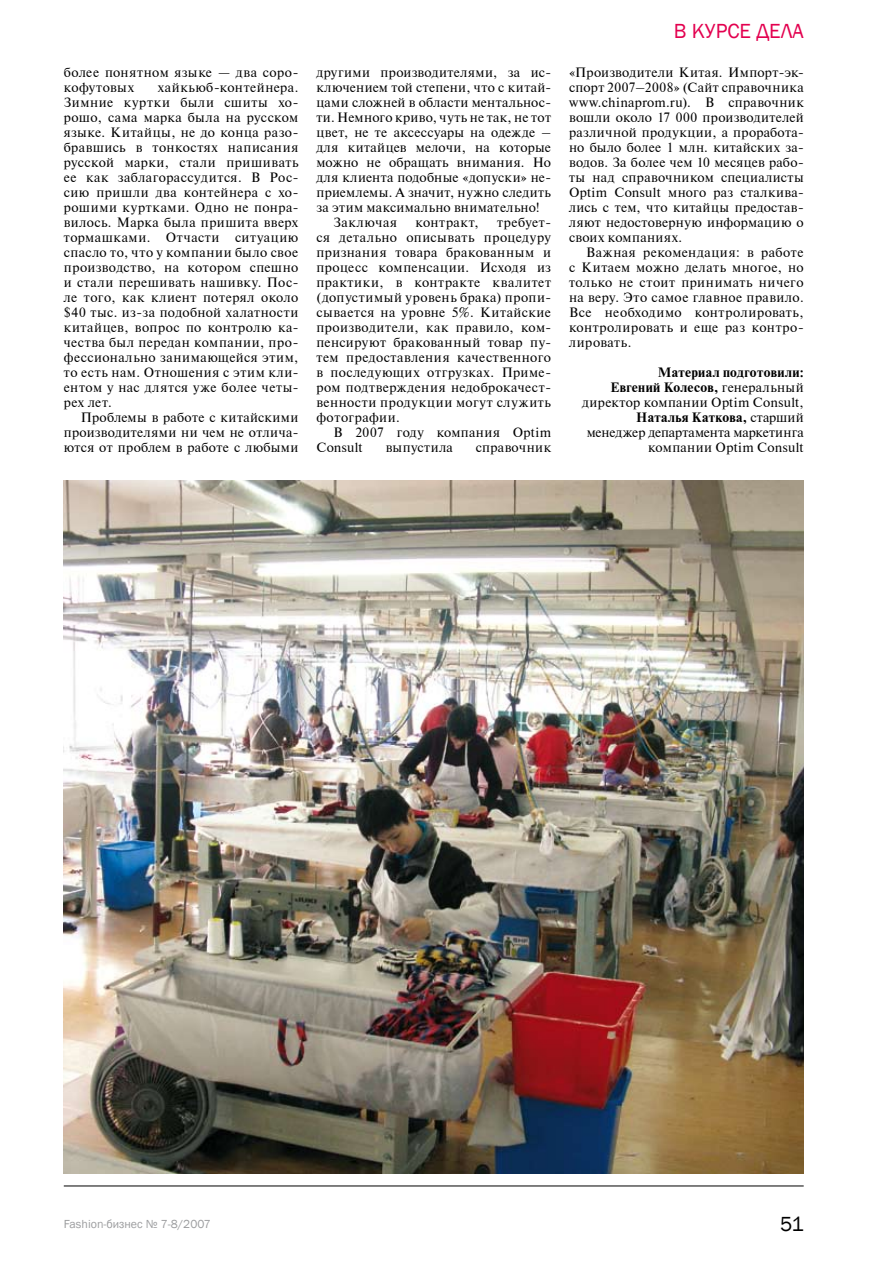
<style>
.page{position:relative;width:893px;height:1263px;background:#fff}
.page>*{position:absolute;margin:0;border:0;box-sizing:border-box;transform-origin:0 0}
.t1{font:21px "Franklin Gothic";color:#e3004f}
.t2{font:21px "Franklin Gothic";color:#000}
.t3{font:13.5px/15px "Newton C";letter-spacing:.03em;color:#000;text-align:justify}
.t4{font:13.5px "Newton C";letter-spacing:.005em;color:#000}
.t5{font:12px "Franklin Gothic";color:#9c9d9f}
.s1{font-weight:700}
</style>
<div class="page">
<hr style="left:64px;top:1185px;width:740px;height:1px;background:#000">
<img style="left:64px;top:480px;width:740px;height:694px">
<p class="t3" style="left:64px;top:64px;width:236px">более понятном языке — два соро&shy;кофутовых</p>
<p class="t3" style="left:64px;top:79px;width:236px;text-indent:94px">хайкьюб-контейнера.<br>Зимние куртки были сшиты хо&shy;рошо, сама марка была на русском языке. Китайцы, не до конца разо&shy;бравшись в тонкостях написания русской марки, стали пришивать ее как заблагорассудится. В Рос&shy;сию пришли два контейнера с хо&shy;рошими куртками. Одно не понра&shy;вилось. Марка была пришита вверх тормашками. Отчасти ситуацию спасло то, что у компании было свое производство, на котором спешно и стали перешивать нашивку. Пос&shy;ле того, как клиент потерял около $40 тыс. из-за подобной халатности китайцев, вопрос по контролю ка&shy;чества был передан компании, про&shy;фессионально занимающейся этим, то есть нам. Отношения с этим кли&shy;ентом у нас длятся уже более четы&shy;рех лет.</p>
<p class="t3" style="left:64px;top:410px;width:236px;text-indent:17px">Проблемы в работе с китайскими производителями ни чем не отлича&shy;ются от проблем в работе с любыми</p>
<p class="t3" style="left:316px;top:64px;width:236px">другими производителями, за ис-</p>
<p class="t3" style="left:316px;top:79px;width:236px">ключением той степени, что с китай-</p>
<p class="t3" style="left:316px;top:94px;width:236px">цами сложней в области ментальнос-</p>
<p class="t3" style="left:316px;top:109px;width:236px">ти. Немного криво, чуть не так, не тот</p>
<p class="t3" style="left:316px;top:124px;width:236px">цвет, не те аксессуары на одежде –</p>
<p class="t3" style="left:316px;top:139px;width:236px">для китайцев мелочи, на которые</p>
<p class="t3" style="left:316px;top:155px;width:236px">можно не обращать внимания. Но</p>
<p class="t4" style="left:316px;top:170px;width:236px">для клиента подобные «допуски» не-</p>
<p class="t3" style="left:316px;top:185px;width:236px">приемлемы. А значит, нужно следить</p>
<p class="t3" style="left:316px;top:200px;width:224px">за этим максимально внимательно!</p>
<p class="t3" style="left:333px;top:215px;width:65px">Заключая</p>
<p class="t3" style="left:415px;top:215px;width:65px">контракт,</p>
<p class="t3" style="left:316px;top:215px;width:236px;text-indent:181px">требует&shy;ся детально описывать процедуру признания товара бракованным и процесс компенсации. Исходя из практики, в контракте квалитет (допустимый уровень брака) пропи&shy;сывается на уровне 5%. Китайские производители, как правило, ком&shy;пенсируют бракованный товар пу&shy;тем предоставления качественного в последующих отгрузках. Приме&shy;ром подтверждения недоброкачест&shy;венности продукции могут служить фотографии.</p>
<p class="t3" style="left:316px;top:425px;width:236px;text-indent:17px">В 2007 году компания Optim<br>Consult</p>
<p class="t3" style="left:386px;top:440px;width:69px">выпустила</p>
<p class="t3" style="left:476px;top:440px;width:77px">справочник</p>
<h1 class="t1" style="left:674px;top:18px;width:131px">В КУРСЕ ДЕЛА</h1>
<p class="t3" style="left:569px;top:64px;width:236px">«Производители Китая. Импорт-эк&shy;спорт 2007–2008» (Сайт справочника www.chinaprom.ru). В справочник вошли около 17 000 производителей различной продукции, а проработа&shy;но было более 1 млн. китайских за&shy;водов. За более чем 10 месяцев рабо&shy;ты над справочником специалисты Optim Consult много раз сталкива&shy;лись с тем, что китайцы предостав&shy;ляют недостоверную информацию о своих компаниях.</p>
<p class="t3" style="left:569px;top:245px;width:236px;text-indent:17px">Важная рекомендация: в работе с Китаем можно делать многое, но только не стоит принимать ничего на веру. Это самое главное правило.<br>Все необходимо контролировать, контролировать и еще раз контро&shy;лировать.</p>
<p class="t3" style="left:582px;top:365px;width:223px;text-align:right"><span class="s1">Материал подготовили:<br>Евгений Колесов,</span> генеральный директор компании Optim Consult,<br><span class="s1">Наталья Каткова,</span> старший менеджер департамента маркетинга компании Optim Consult</p>
<p class="t5" style="left:64px;top:1216px;width:148px">Fashion-бизнес № 7-8/2007</p>
<h1 class="t2" style="left:780px;top:1211px;width:25px">51</h1>
</div>
